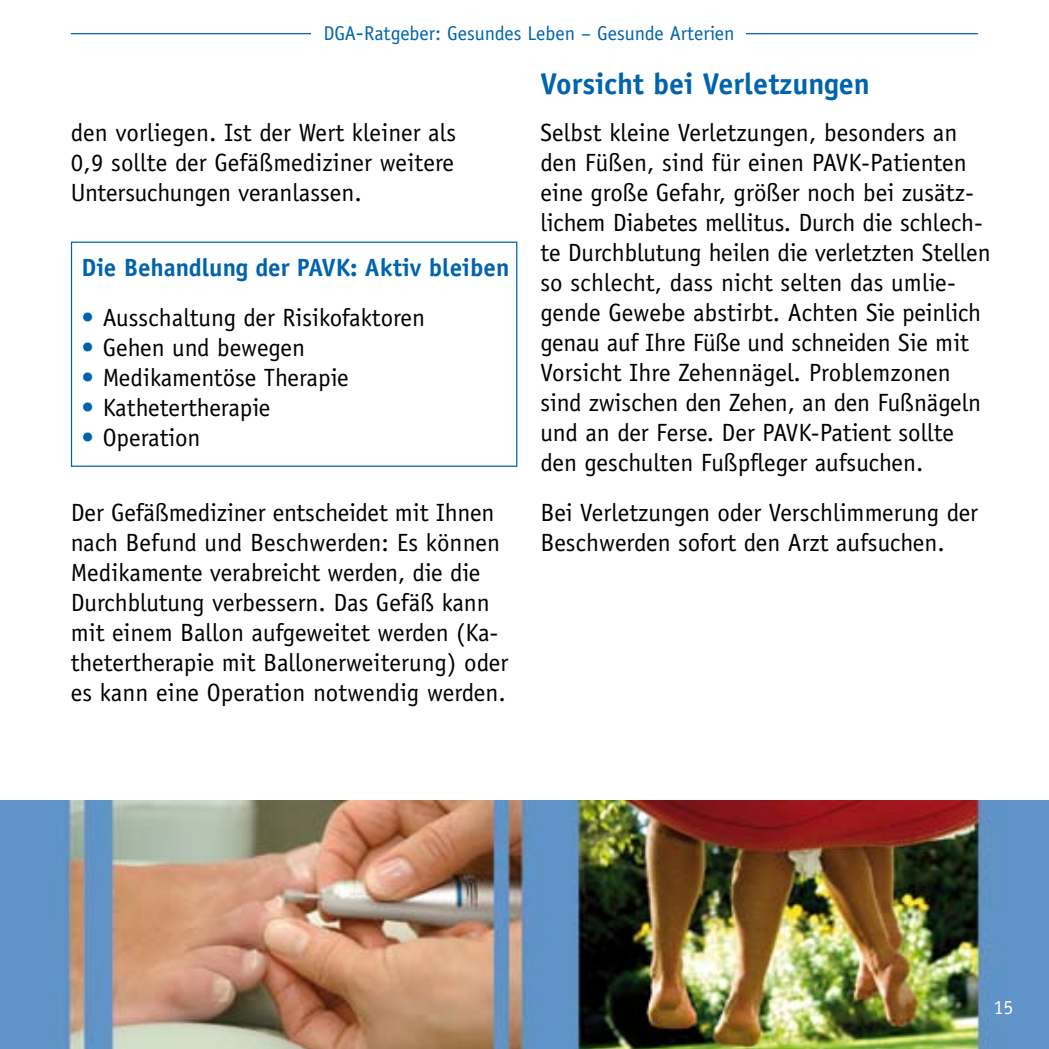
<style>
.page{position:relative;width:1049px;height:1049px;background:#fff}
.page>*{position:absolute;margin:0;border:0;box-sizing:border-box;transform-origin:0 0}
.t1{font:700 30px "Officina Sans LT";letter-spacing:.005em;color:#0064ad}
.t2{font:25px/30px "Officina Sans LT";color:#000}
.t3{font:700 25px "Officina Sans LT";color:#0064ad}
.t4{font:20px "Officina Sans LT";color:#0064ad}
.t5{font:20px "Officina Sans LT";color:#fff}
.s1{font-size:22.5px}
.s2{color:#0064ad}
</style>
<div class="page">
<hr style="left:71px;top:33px;width:907px;height:1px;background:#0064ad">
<div style="left:311px;top:23px;width:435px;height:27px;background:#fff"></div>
<img style="left:0;top:801px;width:1049px;height:248px">
<div style="left:71px;top:242px;width:446px;height:225px;border:1px solid #0064ad"></div>
<p class="t4" style="left:323px;top:22px;width:413px">DGA<span class="s1">-</span>Ratgeber: Gesundes Leben – Gesunde Arterien</p>
<p class="t2" style="left:71px;top:118px;width:387px;text-align:justify">den vorliegen. Ist der Wert kleiner als 0,9 sollte der Gefäßmediziner weitere Untersuchungen veranlassen.</p>
<p class="t3" style="left:81px;top:252px;width:429px">Die Behandlung der PAVK: Aktiv bleiben</p>
<p class="t2" style="left:81px;top:303px;width:345px"><span class="s2">•</span> Ausschaltung der Risikofaktoren</p>
<p class="t2" style="left:81px;top:333px;width:225px"><span class="s2">•</span> Gehen und bewegen</p>
<p class="t2" style="left:81px;top:363px;width:269px"><span class="s2">•</span> Medikamentöse Therapie</p>
<p class="t2" style="left:81px;top:393px;width:190px"><span class="s2">•</span> Kathetertherapie</p>
<p class="t2" style="left:81px;top:423px;width:120px"><span class="s2">•</span> Operation</p>
<p class="t2" style="left:71px;top:498px;width:439px">Der Gefäßmediziner entscheidet mit Ihnen nach Befund und Beschwerden: Es können Medikamente verabreicht werden, die die Durchblutung verbessern. Das Gefäß kann mit einem Ballon aufgeweitet werden (Ka&shy;thetertherapie mit Ballonerweiterung) oder es kann eine Operation notwendig werden.</p>
<p class="t1" style="left:540px;top:66px;width:331px">Vorsicht bei Verletzungen</p>
<p class="t2" style="left:540px;top:118px;width:452px">Selbst kleine Verletzungen, besonders an den Füßen, sind für einen PAVK-Patienten eine große Gefahr, größer noch bei zusätz&shy;lichem Diabetes mellitus. Durch die schlech&shy;te Durchblutung heilen die verletzten Stellen so schlecht, dass nicht selten das umlie&shy;gende Gewebe abstirbt. Achten Sie peinlich genau auf Ihre Füße und schneiden Sie mit Vorsicht Ihre Zehennägel. Problemzonen sind zwischen den Zehen, an den Fußnägeln und an der Ferse. Der PAVK-Patient sollte den geschulten Fußpfleger aufsuchen.</p>
<p class="t2" style="left:540px;top:498px;width:439px">Bei Verletzungen oder Verschlimmerung der<br>Beschwerden sofort den Arzt aufsuchen.</p>
<p class="t5" style="left:993px;top:996px;width:21px">15</p>
</div>
